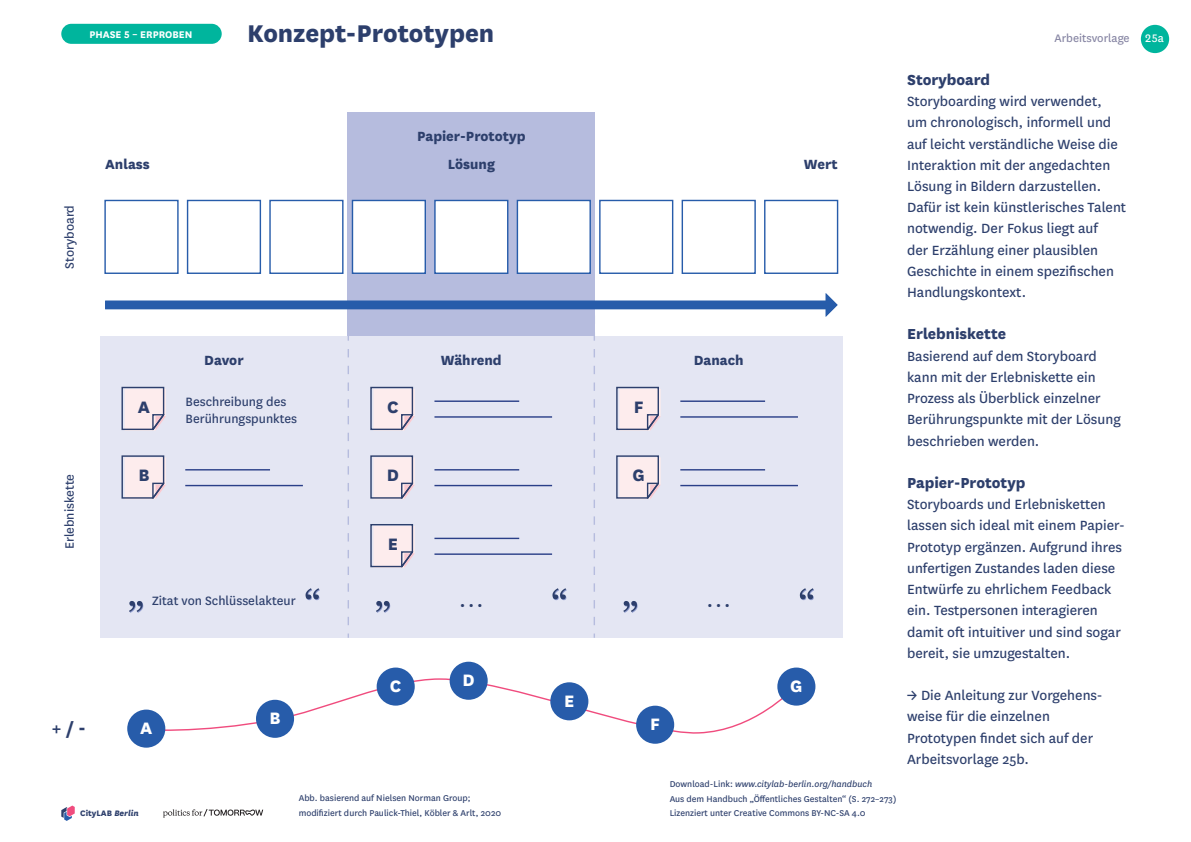
<style>
.page{position:relative;width:1191px;height:842px;background:#fff}
.page>*{position:absolute;margin:0;border:0;box-sizing:border-box;transform-origin:0 0}
.t1{font:800 28.3px "National";color:#2d3f6c}
.t2{font:800 19.3px "National";color:#2d3f6c}
.t3{font:800 19.3px "National";color:#fff}
.t4{font:800 17px "National";color:#2d3f6c}
.t5{font:15.6px/21.2px "National";color:#2d3f6c}
.t6{font:800 15.6px "National";color:#2d3f6c}
.t7{font:14.1px/17px "National";color:#2d3f6c}
.t8{font:12.7px "National";color:#8685a3}
.t9{font:700 11.3px "National";color:#fff}
.t10{font:9.9px/14.1px "National";color:#2d3f6c}
.t11{font:800 9.3px "National";color:#2d3f6c}
.s1{font-style:italic}
.s2{color:#fff}
</style>
<div class="page">
<svg style="left:61px;top:805px;width:14px;height:16px"></svg>
<svg style="left:163px;top:809px;width:100px;height:8px"></svg>
<div style="left:1140px;top:25px;width:29px;height:28px;background:#00b59d;border-radius:50%"></div>
<div style="left:348px;top:112px;width:247px;height:225px;background:#b6bcde"></div>
<div style="left:100px;top:337px;width:742px;height:301px;background:#e4e6f3"></div>
<svg style="left:139px;top:678px;width:643px;height:57px"></svg>
<div style="left:127px;top:710px;width:38px;height:38px;background:#275caa;border-radius:50%"></div>
<div style="left:256px;top:700px;width:38px;height:38px;background:#275caa;border-radius:50%"></div>
<div style="left:377px;top:667px;width:38px;height:39px;background:#275caa;border-radius:50%"></div>
<div style="left:449px;top:662px;width:39px;height:38px;background:#275caa;border-radius:50%"></div>
<div style="left:550px;top:682px;width:38px;height:38px;background:#275caa;border-radius:50%"></div>
<div style="left:636px;top:706px;width:38px;height:38px;background:#275caa;border-radius:50%"></div>
<div style="left:777px;top:667px;width:38px;height:39px;background:#275caa;border-radius:50%"></div>
<svg style="left:121px;top:386px;width:45px;height:45px;background:#ded3db"></svg>
<div style="left:517px;top:200px;width:73px;height:73px;background:#fff"></div>
<div style="left:517px;top:200px;width:74px;height:74px;border:1px solid #275caa"></div>
<div style="left:599px;top:200px;width:74px;height:74px;border:1px solid #275caa"></div>
<div style="left:681px;top:200px;width:75px;height:74px;border:1px solid #275caa"></div>
<div style="left:764px;top:200px;width:74px;height:74px;border:1px solid #275caa"></div>
<div style="left:187px;top:200px;width:74px;height:74px;border:1px solid #275caa"></div>
<div style="left:269px;top:200px;width:74px;height:74px;border:1px solid #275caa"></div>
<div style="left:352px;top:200px;width:73px;height:73px;background:#fff"></div>
<div style="left:352px;top:200px;width:74px;height:74px;border:1px solid #275caa"></div>
<div style="left:435px;top:200px;width:73px;height:73px;background:#fff"></div>
<div style="left:434px;top:200px;width:74px;height:74px;border:1px solid #275caa"></div>
<div style="left:104px;top:200px;width:75px;height:74px;border:1px solid #275caa"></div>
<svg style="left:121px;top:455px;width:45px;height:44px;background:#ded3db"></svg>
<svg style="left:370px;top:386px;width:45px;height:45px;background:#ded3db"></svg>
<svg style="left:370px;top:455px;width:45px;height:44px;background:#ded3db"></svg>
<svg style="left:370px;top:524px;width:45px;height:44px;background:#ded3db"></svg>
<svg style="left:616px;top:386px;width:44px;height:45px;background:#ded3db"></svg>
<svg style="left:616px;top:455px;width:44px;height:44px;background:#ddd2da"></svg>
<svg style="left:347px;top:316px;width:2px;height:322px"></svg>
<svg style="left:593px;top:336px;width:2px;height:302px"></svg>
<div style="left:105px;top:301px;width:722px;height:8px;background:#275caa"></div>
<svg style="left:825px;top:293px;width:12px;height:24px"></svg>
<hr style="left:185px;top:469px;width:85px;height:1px;background:#2a3f88">
<hr style="left:185px;top:485px;width:118px;height:1px;background:#2a3f88">
<hr style="left:434px;top:400px;width:85px;height:2px;background:#2a3f88">
<hr style="left:434px;top:416px;width:118px;height:2px;background:#2a3f88">
<hr style="left:434px;top:469px;width:85px;height:1px;background:#2a3f88">
<hr style="left:434px;top:485px;width:118px;height:1px;background:#2a3f88">
<hr style="left:434px;top:538px;width:85px;height:1px;background:#2a3f88">
<hr style="left:434px;top:553px;width:118px;height:2px;background:#2a3f88">
<svg style="left:305px;top:588px;width:15px;height:12px"></svg>
<svg style="left:129px;top:601px;width:14px;height:12px"></svg>
<svg style="left:552px;top:588px;width:15px;height:12px"></svg>
<svg style="left:376px;top:601px;width:14px;height:12px"></svg>
<svg style="left:800px;top:588px;width:14px;height:12px"></svg>
<svg style="left:623px;top:601px;width:14px;height:12px"></svg>
<hr style="left:680px;top:400px;width:85px;height:2px;background:#2a3f88">
<hr style="left:680px;top:416px;width:118px;height:2px;background:#2a3f88">
<hr style="left:680px;top:469px;width:85px;height:1px;background:#2a3f88">
<hr style="left:680px;top:485px;width:118px;height:1px;background:#2a3f88">
<div style="left:61px;top:24px;width:161px;height:20px;background:#00b59d;border-radius:10px"></div>
<p class="t9" style="left:89px;top:27px;width:105px">PHASE 5 – ERPROBEN</p>
<h1 class="t1" style="left:247px;top:13px;width:248px">Konzept-Prototypen</h1>
<p class="t6" style="left:417px;top:125px;width:110px">Papier-Prototyp</p>
<p class="t7" style="left:60px;top:269px;width:65px;rotate:-90deg">Storyboard</p>
<p class="t6" style="left:448px;top:153px;width:49px">Lösung</p>
<p class="t6" style="left:105px;top:153px;width:46px">Anlass</p>
<p class="t6" style="left:803px;top:153px;width:35px">Wert</p>
<p class="t7" style="left:60px;top:549px;width:77px;rotate:-90deg">Erlebniskette</p>
<p class="t2" style="left:52px;top:714px;width:35px">+ / -</p>
<p class="t2" style="left:138px;top:393px;width:14px">A</p>
<p class="t2" style="left:138px;top:461px;width:13px">B</p>
<p class="t6" style="left:204px;top:349px;width:41px">Davor</p>
<p class="t6" style="left:441px;top:349px;width:62px">Während</p>
<p class="t6" style="left:694px;top:349px;width:51px">Danach</p>
<p class="t7" style="left:185px;top:392px;width:113px">Beschreibung des<br>Berührungspunktes</p>
<p class="t2" style="left:387px;top:393px;width:13px">C</p>
<p class="t2" style="left:387px;top:461px;width:14px">D</p>
<p class="t2" style="left:388px;top:530px;width:12px">E</p>
<p class="t2" style="left:634px;top:393px;width:11px">F</p>
<p class="t2" style="left:632px;top:461px;width:14px">G</p>
<p class="t7" style="left:152px;top:591px;width:145px">Zitat von Schlüsselakteur</p>
<p class="t3" style="left:140px;top:714px;width:14px">A</p>
<p class="t3" style="left:269px;top:704px;width:13px">B</p>
<p class="t4" style="left:460px;top:589px;width:24px">. . .</p>
<p class="t4" style="left:707px;top:589px;width:24px">. . .</p>
<p class="t3" style="left:390px;top:672px;width:13px">C</p>
<p class="t3" style="left:462px;top:666px;width:14px">D</p>
<p class="t3" style="left:564px;top:687px;width:12px">E</p>
<p class="t3" style="left:650px;top:710px;width:11px">F</p>
<p class="t3" style="left:790px;top:672px;width:14px">G</p>
<p class="t11" style="left:80px;top:806px;width:60px">CityLAB <span class="s1">Berlin</span></p>
<p class="t10" style="left:299px;top:791px;width:204px">Abb. basierend auf Nielsen Norman Group; modifiziert durch Paulick-Thiel, Köbler &amp; Arlt, 2020</p>
<p class="t10" style="left:669px;top:777px;width:228px">Download-Link: <span class="s1">www.citylab-berlin.org/handbuch<br></span>Aus dem Handbuch „Öffentliches Gestalten“ (S. 272–273)<br>Lizenziert unter Creative Commons BY-NC-SA 4.0</p>
<p class="t8" style="left:1054px;top:30px;width:111px">Arbeitsvorlage <span class="s2">25a</span></p>
<p class="t4" style="left:907px;top:67px;width:85px">Storyboard</p>
<p class="t5" style="left:907px;top:90px;width:221px">Storyboarding wird verwendet,<br>um chronologisch, informell und auf leicht verständliche Weise die<br>Interaktion mit der angedachten<br>Lösung in Bildern darzustellen.<br>Dafür ist kein künstlerisches Talent notwendig. Der Fokus liegt auf<br>der Erzählung einer plausiblen<br>Geschichte in einem spezifischen<br>Handlungskontext.</p>
<p class="t4" style="left:907px;top:322px;width:100px">Erlebniskette</p>
<p class="t5" style="left:907px;top:344px;width:215px">Basierend auf dem Storyboard kann mit der Erlebniskette ein<br>Prozess als Überblick einzelner<br>Berührungspunkte mit der Lösung beschrieben werden.</p>
<p class="t4" style="left:907px;top:470px;width:120px">Papier-Prototyp</p>
<p class="t5" style="left:907px;top:493px;width:219px">Storyboards und Erlebnisketten lassen sich ideal mit einem Papier-Prototyp ergänzen. Aufgrund ihres unfertigen Zustandes laden diese Entwürfe zu ehrlichem Feedback ein. Testpersonen interagieren damit oft intuitiver und sind sogar bereit, sie umzugestalten.</p>
<p class="t5" style="left:907px;top:684px;width:197px">→ Die Anleitung zur Vorgehens&shy;weise für die einzelnen<br>Prototypen findet sich auf der<br>Arbeitsvorlage 25b.</p>
</div>
